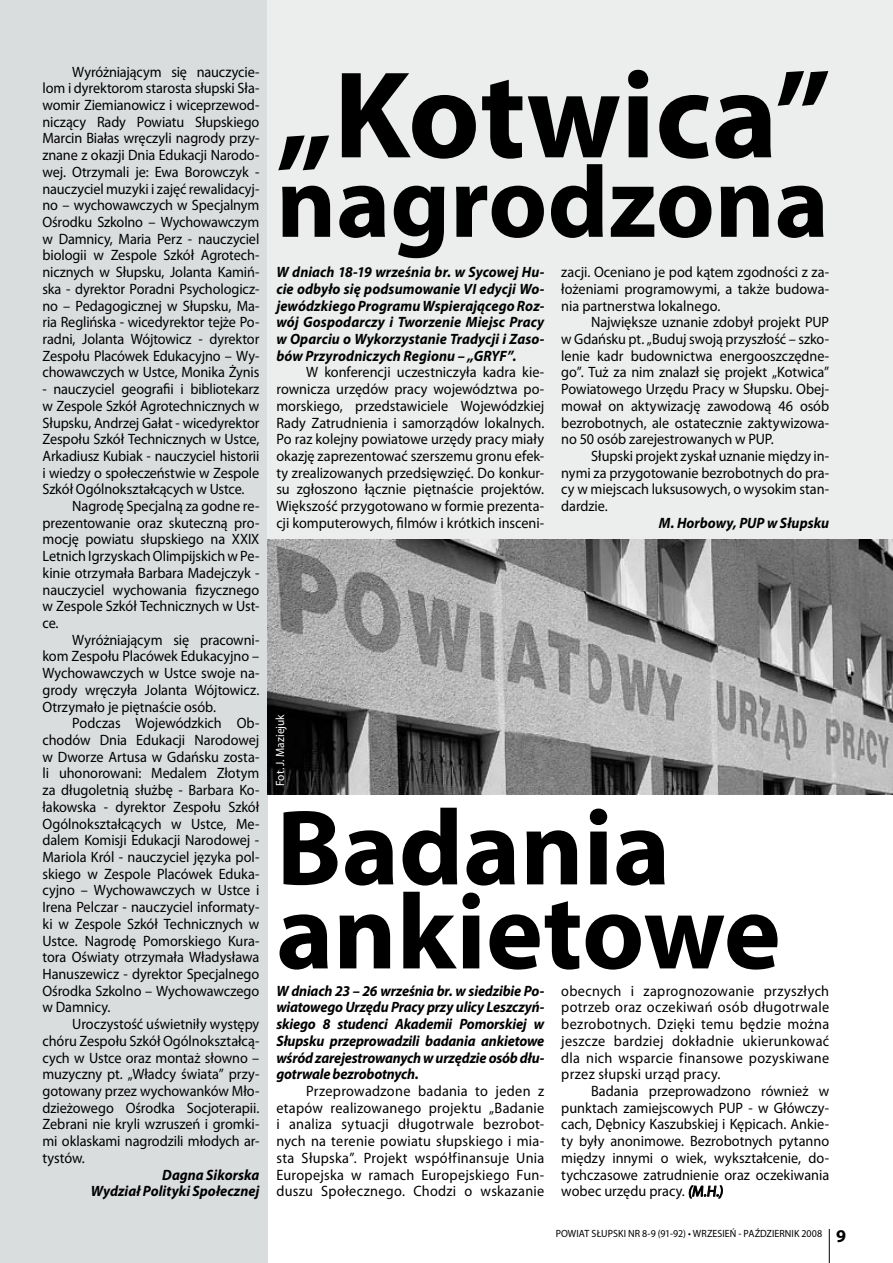
<style>
.page{position:relative;width:893px;height:1263px;background:#fff}
.page>*{position:absolute;margin:0;border:0;box-sizing:border-box;transform-origin:0 0}
.t1{font:700 124.65px "Myriad Pro";color:#000}
.t2{font:700 108px/84px "Myriad Pro";color:#000}
.t3{font:700 102.3px "Myriad Pro";color:#000}
.t4{font:700 18px "Myriad Pro";color:#000}
.t5{font:15px/16.6px "Myriad Pro";letter-spacing:-.005em;color:#000;text-align:justify;scale:.95 1}
.t6{font:italic 700 15px/16.6px "Myriad Pro";color:#000;text-align:justify;scale:.95 1}
.t7{font:12px "Myriad Pro";letter-spacing:.005em;color:#fff;scale:.95 1}
.t8{font:10.5px "Myriad Pro";letter-spacing:.005em;color:#000;scale:.95 1}
</style>
<div class="page">
<hr style="left:829px;top:1229px;width:1px;height:34px;background:#000">
<div style="left:0;top:0;width:268px;height:1263px;background:#daddde"></div>
<div style="left:268px;top:0;width:625px;height:540px;background:#eceeee"></div>
<svg style="left:689px;top:1185px;width:34px;height:14px"></svg>
<img style="left:268px;top:540px;width:625px;height:255px">
<p class="t5" style="left:43px;top:63px;width:230px;text-indent:30px">Wyróżniającym się nauczycie&shy;lom i dyrektorom starosta słupski Sła&shy;womir Ziemianowicz i wiceprzewod&shy;niczący Rady Powiatu Słupskiego Marcin Białas wręczyli nagrody przy&shy;znane z okazji Dnia Edukacji Narodo&shy;wej. Otrzymali je: Ewa Borowczyk - nauczyciel muzyki i zajęć rewalidacyj&shy;no – wychowawczych w Specjalnym Ośrodku Szkolno – Wychowawczym w Damnicy, Maria Perz - nauczyciel biologii w Zespole Szkół Agrotech&shy;nicznych w Słupsku, Jolanta Kamiń&shy;ska - dyrektor Poradni Psychologicz&shy;no – Pedagogicznej w Słupsku, Ma&shy;ria Reglińska - wicedyrektor tejże Po&shy;radni, Jolanta Wójtowicz - dyrektor Zespołu Placówek Edukacyjno – Wy&shy;chowawczych w Ustce, Monika Żynis</p>
<p class="t5" style="left:43px;top:380px;width:230px">- nauczyciel geografii i bibliotekarz</p>
<p class="t5" style="left:43px;top:397px;width:230px">w Zespole Szkół Agrotechnicznych w</p>
<p class="t5" style="left:43px;top:414px;width:230px">Słupsku, Andrzej Gałat - wicedyrektor</p>
<p class="t5" style="left:43px;top:431px;width:230px">Zespołu Szkół Technicznych w Ustce,</p>
<p class="t5" style="left:43px;top:447px;width:230px">Arkadiusz Kubiak - nauczyciel historii</p>
<p class="t5" style="left:43px;top:464px;width:230px">i wiedzy o społeczeństwie w Zespole</p>
<p class="t5" style="left:43px;top:481px;width:214px">Szkół Ogólnokształcących w Ustce.</p>
<p class="t5" style="left:72px;top:497px;width:198px">Nagrodę Specjalną za godne re-</p>
<p class="t5" style="left:43px;top:514px;width:230px">prezentowanie oraz skuteczną pro-</p>
<p class="t5" style="left:43px;top:531px;width:230px">mocję powiatu słupskiego na XXIX</p>
<p class="t5" style="left:43px;top:548px;width:230px">Letnich Igrzyskach Olimpijskich w Pe-</p>
<p class="t5" style="left:43px;top:564px;width:230px">kinie otrzymała Barbara Madejczyk -</p>
<p class="t5" style="left:43px;top:581px;width:230px">nauczyciel wychowania fizycznego</p>
<p class="t5" style="left:43px;top:598px;width:230px">w Zespole Szkół Technicznych w Ust-</p>
<p class="t5" style="left:43px;top:614px;width:18px">ce.</p>
<p class="t5" style="left:72px;top:631px;width:198px">Wyróżniającym się pracowni-</p>
<p class="t5" style="left:43px;top:648px;width:230px">kom Zespołu Placówek Edukacyjno –</p>
<p class="t5" style="left:43px;top:665px;width:230px">Wychowawczych w Ustce swoje na-</p>
<p class="t5" style="left:43px;top:681px;width:230px">grody wręczyła Jolanta Wójtowicz.</p>
<p class="t5" style="left:43px;top:698px;width:184px">Otrzymało je piętnaście osób.</p>
<p class="t5" style="left:72px;top:715px;width:198px">Podczas Wojewódzkich Ob-</p>
<p class="t5" style="left:43px;top:731px;width:230px">chodów Dnia Edukacji Narodowej</p>
<p class="t5" style="left:43px;top:748px;width:230px">w Dworze Artusa w Gdańsku zosta-</p>
<p class="t5" style="left:43px;top:765px;width:230px">li uhonorowani: Medalem Złotym</p>
<p class="t5" style="left:43px;top:781px;width:230px">za długoletnią służbę - Barbara Ko-</p>
<p class="t5" style="left:43px;top:798px;width:230px">łakowska - dyrektor Zespołu Szkół</p>
<p class="t5" style="left:43px;top:815px;width:230px">Ogólnokształcących w Ustce, Me-</p>
<p class="t5" style="left:43px;top:832px;width:230px">dalem Komisji Edukacji Narodowej -</p>
<p class="t5" style="left:43px;top:848px;width:230px">Mariola Król - nauczyciel języka pol-</p>
<p class="t5" style="left:43px;top:865px;width:230px">skiego w Zespole Placówek Eduka-</p>
<p class="t5" style="left:43px;top:882px;width:230px">cyjno – Wychowawczych w Ustce i</p>
<p class="t5" style="left:43px;top:898px;width:230px">Irena Pelczar - nauczyciel informaty-</p>
<p class="t5" style="left:43px;top:915px;width:230px">ki w Zespole Szkół Technicznych w</p>
<p class="t5" style="left:43px;top:932px;width:230px">Ustce. Nagrodę Pomorskiego Kura-</p>
<p class="t5" style="left:43px;top:949px;width:230px">tora Oświaty otrzymała Władysława</p>
<p class="t5" style="left:43px;top:965px;width:230px">Hanuszewicz - dyrektor Specjalnego</p>
<p class="t5" style="left:43px;top:982px;width:230px">Ośrodka Szkolno – Wychowawczego</p>
<p class="t5" style="left:43px;top:999px;width:73px">w Damnicy.</p>
<p class="t5" style="left:72px;top:1015px;width:198px">Uroczystość uświetniły występy</p>
<p class="t5" style="left:43px;top:1032px;width:230px">chóru Zespołu Szkół Ogólnokształcą-</p>
<p class="t5" style="left:43px;top:1049px;width:230px">cych w Ustce oraz montaż słowno –</p>
<p class="t5" style="left:43px;top:1066px;width:230px">muzyczny pt. „Władcy świata” przy-</p>
<p class="t5" style="left:43px;top:1082px;width:230px">gotowany przez wychowanków Mło-</p>
<p class="t5" style="left:43px;top:1099px;width:230px">dzieżowego Ośrodka Socjoterapii.</p>
<p class="t5" style="left:43px;top:1116px;width:230px">Zebrani nie kryli wzruszeń i gromki-</p>
<p class="t5" style="left:43px;top:1132px;width:230px">mi oklaskami nagrodzili młodych ar-</p>
<p class="t5" style="left:43px;top:1149px;width:46px">tystów.</p>
<p class="t6" style="left:91px;top:1166px;width:179px;text-align:right">Dagna Sikorska<br>Wydział Polityki Społecznej</p>
<h1 class="t1" style="left:276px;top:34px;width:556px">„Kotwica”</h1>
<h3 class="t3" style="left:276px;top:136px;width:554px">nagrodzona</h3>
<p class="t6" style="left:276px;top:263px;width:283px">W dniach 18-19 września br. w Sycowej Hu&shy;cie odbyło się podsumowanie VI edycji Wo&shy;jewódzkiego Programu Wspierającego Roz&shy;wój Gospodarczy i Tworzenie Miejsc Pracy w Oparciu o Wykorzystanie Tradycji i Zaso&shy;bów Przyrodniczych Regionu – „GRYF”.</p>
<p class="t5" style="left:276px;top:364px;width:283px;text-indent:30px">W konferencji uczestniczyła kadra kie&shy;rownicza urzędów pracy województwa po&shy;morskiego, przedstawiciele Wojewódzkiej Rady Zatrudnienia i samorządów lokalnych.<br>Po raz kolejny powiatowe urzędy pracy miały okazję zaprezentować szerszemu gronu efek&shy;ty zrealizowanych przedsięwzięć. Do konkur&shy;su zgłoszono łącznie piętnaście projektów.<br>Większość przygotowano w formie prezenta&shy;cji komputerowych, filmów i krótkich insceni-</p>
<p class="t5" style="left:561px;top:263px;width:283px">zacji. Oceniano je pod kątem zgodności z za&shy;łożeniami programowymi, a także budowa&shy;nia partnerstwa lokalnego.</p>
<p class="t5" style="left:561px;top:314px;width:283px;text-indent:30px">Największe uznanie zdobył projekt PUP w Gdańsku pt. „Buduj swoją przyszłość – szko&shy;lenie kadr budownictwa energooszczędne&shy;go”. Tuż za nim znalazł się projekt „Kotwica” Powiatowego Urzędu Pracy w Słupsku. Obej&shy;mował on aktywizację zawodową 46 osób bezrobotnych, ale ostatecznie zaktywizowa&shy;no 50 osób zarejestrowanych w PUP.</p>
<p class="t5" style="left:561px;top:447px;width:283px;text-indent:30px">Słupski projekt zyskał uznanie między in&shy;nymi za przygotowanie bezrobotnych do pra&shy;cy w miejscach luksusowych, o wysokim stan&shy;dardzie.</p>
<p class="t6" style="left:659px;top:514px;width:181px">M. Horbowy, PUP w Słupsku</p>
<p class="t7" style="left:273px;top:786px;width:77px;rotate:-90deg">Fot. J. Maziejuk</p>
<h2 class="t2" style="left:276px;top:802px;width:506px">Badania ankietowe</h2>
<p class="t6" style="left:276px;top:982px;width:283px">W dniach 23 – 26 września br. w siedzibie Po&shy;wiatowego Urzędu Pracy przy ulicy Leszczyń&shy;skiego 8 studenci Akademii Pomorskiej w Słupsku przeprowadzili badania ankietowe wśród zarejestrowanych w urzędzie osób dłu&shy;gotrwale bezrobotnych.</p>
<p class="t5" style="left:276px;top:1082px;width:283px;text-indent:30px">Przeprowadzone badania to jeden z etapów realizowanego projektu „Badanie i analiza sytuacji długotrwale bezrobot&shy;nych na terenie powiatu słupskiego i mia&shy;sta Słupska”. Projekt współfinansuje Unia Europejska w ramach Europejskiego Fun&shy;duszu Społecznego. Chodzi o wskazanie</p>
<p class="t5" style="left:561px;top:982px;width:283px">obecnych i zaprognozowanie przyszłych potrzeb oraz oczekiwań osób długotrwale bezrobotnych. Dzięki temu będzie można jeszcze bardziej dokładnie ukierunkować dla nich wsparcie finansowe pozyskiwane przez słupski urząd pracy.</p>
<p class="t5" style="left:561px;top:1082px;width:283px;text-indent:30px">Badania przeprowadzono również w punktach zamiejscowych PUP - w Główczy&shy;cach, Dębnicy Kaszubskiej i Kępicach. Ankie&shy;ty były anonimowe. Bezrobotnych pytanno między innymi o wiek, wykształcenie, do&shy;tychczasowe zatrudnienie oraz oczekiwania wobec urzędu pracy. (M.H.)</p>
<p class="t8" style="left:556px;top:1227px;width:282px">POWIAT SŁUPSKI NR 8-9 (91-92) • WRZESIEŃ - PAŹDZIERNIK 2008</p>
<p class="t4" style="left:836px;top:1225px;width:11px">9</p>
</div>
